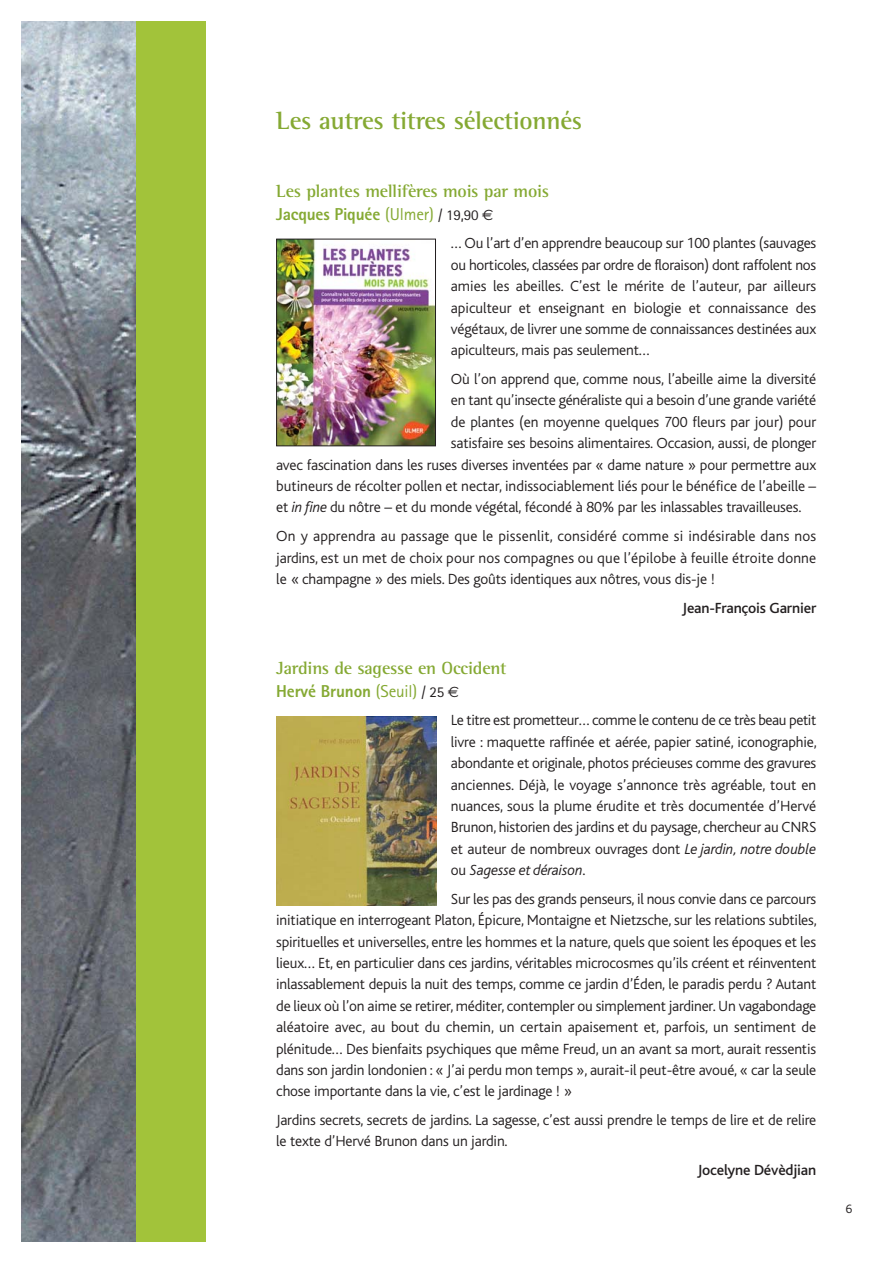
<style>
.page{position:relative;width:893px;height:1263px;background:#fff}
.page>*{position:absolute;margin:0;border:0;box-sizing:border-box;transform-origin:0 0}
.t1{font:700 25.5px "Rotis Semi Serif Std";letter-spacing:-.01em;color:#85a933}
.t2{font:700 18px "Rotis Semi Serif Std";letter-spacing:-.01em;color:#85a933}
.t3{font:800 17.25px "Rotis Sans Serif Std";letter-spacing:-.01em;color:#85a933}
.t4{font:300 15.3px/21.3px "Bliss";letter-spacing:-.01em;color:#231f20;text-align:justify}
.t5{font:500 15.3px "Bliss";letter-spacing:-.01em;color:#231f20}
.t6{font:300 12.75px "Bliss";color:#231f20}
.s1{font-weight:400}
.s2{font-weight:400;font-size:15px;color:#231f20}
.s3{font-family:"Euro Sans";font-weight:400;font-size:15px;color:#231f20}
.s4{font-style:italic}
</style>
<div class="page">
<img style="left:21px;top:21px;width:115px;height:1221px">
<div style="left:136px;top:21px;width:69px;height:1221px;background:#a2c33a"></div>
<img style="left:278px;top:241px;width:156px;height:203px">
<div style="left:276px;top:239px;width:160px;height:207px;border:1px solid #231f20"></div>
<img style="left:276px;top:717px;width:160px;height:188px">
<h1 class="t1" style="left:276px;top:111px;width:307px">Les autres titres sélectionnés</h1>
<p class="t2" style="left:276px;top:184px;width:274px">Les plantes mellifères mois par mois</p>
<p class="t3" style="left:276px;top:208px;width:219px">Jacques Piquée <span class="s1">(Ulmer)</span> <span class="s2">/ 19,90</span> <span class="s3">€</span></p>
<p class="t4" style="left:451px;top:234px;width:367px">… Ou l’art d’en apprendre beaucoup sur 100 plantes (sauvages ou horticoles, classées par ordre de floraison) dont raffolent nos amies les abeilles. C’est le mérite de l’auteur, par ailleurs apiculteur et enseignant en biologie et connaissance des végétaux, de livrer une somme de connaissances destinées aux apiculteurs, mais pas seulement…</p>
<p class="t4" style="left:451px;top:370px;width:367px">Où l’on apprend que, comme nous, l’abeille aime la diversité</p>
<p class="t4" style="left:451px;top:391px;width:367px">en tant qu’insecte généraliste qui a besoin d’une grande variété</p>
<p class="t4" style="left:451px;top:413px;width:367px">de plantes (en moyenne quelques 700 fleurs par jour) pour</p>
<p class="t4" style="left:451px;top:434px;width:367px">satisfaire ses besoins alimentaires. Occasion, aussi, de plonger</p>
<p class="t4" style="left:276px;top:455px;width:542px">avec fascination dans les ruses diverses inventées par « dame nature » pour permettre aux</p>
<p class="t4" style="left:276px;top:477px;width:541px">butineurs de récolter pollen et nectar, indissociablement liés pour le bénéfice de l’abeille –</p>
<p class="t4" style="left:276px;top:498px;width:527px">et <span class="s4">in fine</span> du nôtre – et du monde végétal, fécondé à 80% par les inlassables travailleuses.</p>
<p class="t4" style="left:276px;top:527px;width:541px">On y apprendra au passage que le pissenlit, considéré comme si indésirable dans nos jardins, est un met de choix pour nos compagnes ou que l’épilobe à feuille étroite donne le « champagne » des miels. Des goûts identiques aux nôtres, vous dis-je !</p>
<p class="t5" style="left:682px;top:602px;width:136px">Jean-François Garnier</p>
<p class="t2" style="left:276px;top:662px;width:232px">Jardins de sagesse en Occident</p>
<p class="t3" style="left:276px;top:685px;width:184px">Hervé Brunon <span class="s1">(Seuil)</span> <span class="s2">/ 25</span> <span class="s3">€</span></p>
<p class="t4" style="left:451px;top:711px;width:367px">Le titre est prometteur… comme le contenu de ce très beau petit livre : maquette raffinée et aérée, papier satiné, iconographie, abondante et originale, photos précieuses comme des gravures anciennes. Déjà, le voyage s’annonce très agréable, tout en nuances, sous la plume érudite et très documentée d’Hervé Brunon, historien des jardins et du paysage, chercheur au CNRS et auteur de nombreux ouvrages dont <span class="s4">Le jardin, notre double </span>ou <span class="s4">Sagesse et déraison</span>.</p>
<p class="t4" style="left:276px;top:890px;width:542px;text-indent:175px">Sur les pas des grands penseurs, il nous convie dans ce parcours initiatique en interrogeant Platon, Épicure, Montaigne et Nietzsche, sur les relations subtiles, spirituelles et universelles, entre les hommes et la nature, quels que soient les époques et les lieux… Et, en particulier dans ces jardins, véritables microcosmes qu’ils créent et réinventent inlassablement depuis la nuit des temps, comme ce jardin d’Éden, le paradis perdu ? Autant de lieux où l’on aime se retirer, méditer, contempler ou simplement jardiner. Un vagabondage aléatoire avec, au bout du chemin, un certain apaisement et, parfois, un sentiment de plénitude… Des bienfaits psychiques que même Freud, un an avant sa mort, aurait ressentis dans son jardin londonien : « J’ai perdu mon temps », aurait-il peut-être avoué, « car la seule chose importante dans la vie, c’est le jardinage ! »</p>
<p class="t4" style="left:276px;top:1111px;width:541px">Jardins secrets, secrets de jardins. La sagesse, c’est aussi prendre le temps de lire et de relire le texte d’Hervé Brunon dans un jardin.</p>
<p class="t5" style="left:697px;top:1164px;width:120px">Jocelyne Dévèdjian</p>
<p class="t6" style="left:846px;top:1204px;width:8px">6</p>
</div>
